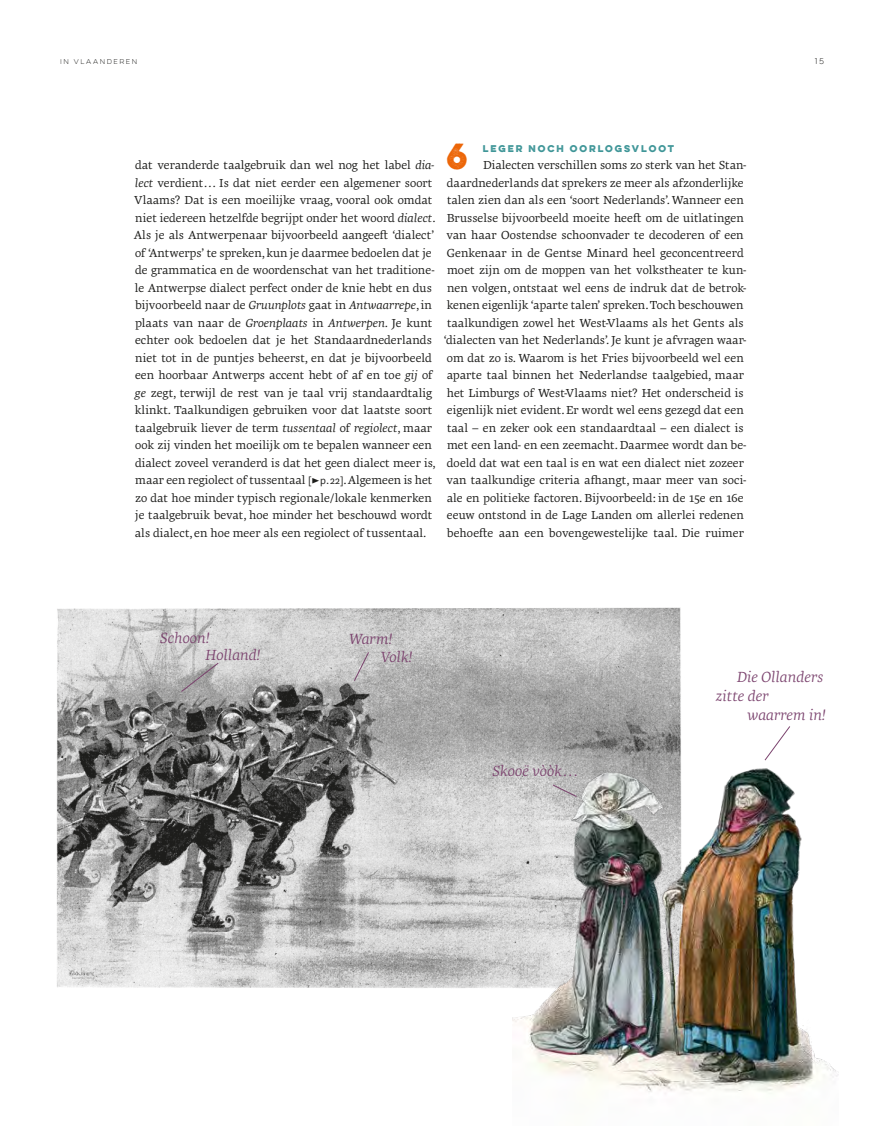
<style>
.page{position:relative;width:886px;height:1134px;background:#fff}
.page>*{position:absolute;margin:0;border:0;box-sizing:border-box;transform-origin:0 0}
.t1{font:700 32.5px "Lulo One";color:#ec6608}
.t2{font:italic 15px/16.6px "Geneo Pro";color:#7b436e}
.t3{font:11.88px/17.5px "Geneo Pro";color:#1d1d1b}
.t4{font:700 8.75px "Lulo One";color:#3c9496}
.t5{font:7.5px "Lulo One";color:#1d1d1b}
.t6{font:6.25px "Lulo One";letter-spacing:.05em;color:#1d1d1b}
.s1{font-style:italic}
.s2{font-family:"National";font-size:11.25px}
</style>
<div class="page">
<img style="left:56px;top:607px;width:625px;height:381px">
<img style="left:513px;top:718px;width:326px;height:376px">
<svg style="left:764px;top:726px;width:26px;height:35px"></svg>
<svg style="left:552px;top:784px;width:25px;height:13px"></svg>
<svg style="left:354px;top:652px;width:15px;height:29px"></svg>
<svg style="left:181px;top:662px;width:38px;height:30px"></svg>
<p class="t6" style="left:60px;top:57px;width:80px">IN VLAANDEREN</p>
<p class="t5" style="left:815px;top:56px;width:12px">15</p>
<p class="t3" style="left:134px;top:155px;width:304px">dat veranderde taalgebruik dan wel nog het label <span class="s1">dia&shy;lect</span> verdient… Is dat niet eerder een algemener soort Vlaams? Dat is een moeilijke vraag, vooral ook omdat niet iedereen hetzelfde begrijpt onder het woord <span class="s1">dialect</span>.<br>Als je als Antwerpenaar bijvoorbeeld aangeeft ‘dialect’ of ‘Antwerps’ te spreken, kun je daarmee bedoelen dat je de grammatica en de woordenschat van het traditione&shy;le Antwerpse dialect perfect onder de knie hebt en dus bijvoorbeeld naar de <span class="s1">Gruunplots</span> gaat in <span class="s1">Antwaarrepe</span>, in plaats van naar de <span class="s1">Groenplaats</span> in <span class="s1">Antwerpen</span>. Je kunt echter ook bedoelen dat je het Standaardnederlands niet tot in de puntjes beheerst, en dat je bijvoorbeeld een hoorbaar Antwerps accent hebt of af en toe <span class="s1">gij</span> of <span class="s1">ge</span> zegt, terwijl de rest van je taal vrij standaardtalig klinkt. Taalkundigen gebruiken voor dat laatste soort taalgebruik liever de term <span class="s1">tussentaal</span> of <span class="s1">regiolect</span>, maar ook zij vinden het moeilijk om te bepalen wanneer een dialect zoveel veranderd is dat het geen dialect meer is, maar een regiolect of tussentaal <span class="s2">[► p. 22]</span>. Algemeen is het zo dat hoe minder typisch regionale/lokale kenmerken je taalgebruik bevat, hoe minder het beschouwd wordt als dialect, en hoe meer als een regiolect of tussentaal.</p>
<h1 class="t1" style="left:446px;top:131px;width:30px">6</h1>
<p class="t4" style="left:483px;top:141px;width:195px">LEGER NOCH OORLOGSVLOOT</p>
<p class="t3" style="left:444px;top:155px;width:304px;text-indent:39px">Dialecten verschillen soms zo sterk van het Stan&shy;daardnederlands dat sprekers ze meer als afzonderlijke talen zien dan als een ‘soort Nederlands’. Wanneer een Brusselse bijvoorbeeld moeite heeft om de uitlatingen van haar Oostendse schoonvader te decoderen of een Genkenaar in de Gentse Minard heel geconcentreerd moet zijn om de moppen van het volkstheater te kun&shy;nen volgen, ontstaat wel eens de indruk dat de betrok&shy;kenen eigenlijk ‘aparte talen’ spreken. Toch beschouwen taalkundigen zowel het West-Vlaams als het Gents als ‘dialecten van het Nederlands’. Je kunt je afvragen waar&shy;om dat zo is. Waarom is het Fries bijvoorbeeld wel een aparte taal binnen het Nederlandse taalgebied, maar het Limburgs of West-Vlaams niet? Het onderscheid is eigenlijk niet evident. Er wordt wel eens gezegd dat een taal – en zeker ook een standaardtaal – een dialect is met een land- en een zeemacht. Daarmee wordt dan be&shy;doeld dat wat een taal is en wat een dialect niet zozeer van taalkundige criteria afhangt, maar meer van soci&shy;ale en politieke factoren. Bijvoorbeeld: in de 15e en 16e eeuw ontstond in de Lage Landen om allerlei redenen behoefte aan een bovengewestelijke taal. Die ruimer</p>
<p class="t2" style="left:206px;top:628px;width:56px;text-indent:-45px">Schoon!<br>Holland!</p>
<p class="t2" style="left:381px;top:629px;width:33px;line-height:17.5px;text-indent:-32px">Warm!<br>Volk!</p>
<p class="t2" style="left:493px;top:761px;width:88px">Skooë vòòk…</p>
<p class="t2" style="left:716px;top:666px;width:109px;line-height:18.8px;text-indent:21px">Die Ollanders zitte der</p>
<p class="t2" style="left:747px;top:705px;width:80px">waarrem in!</p>
</div>
